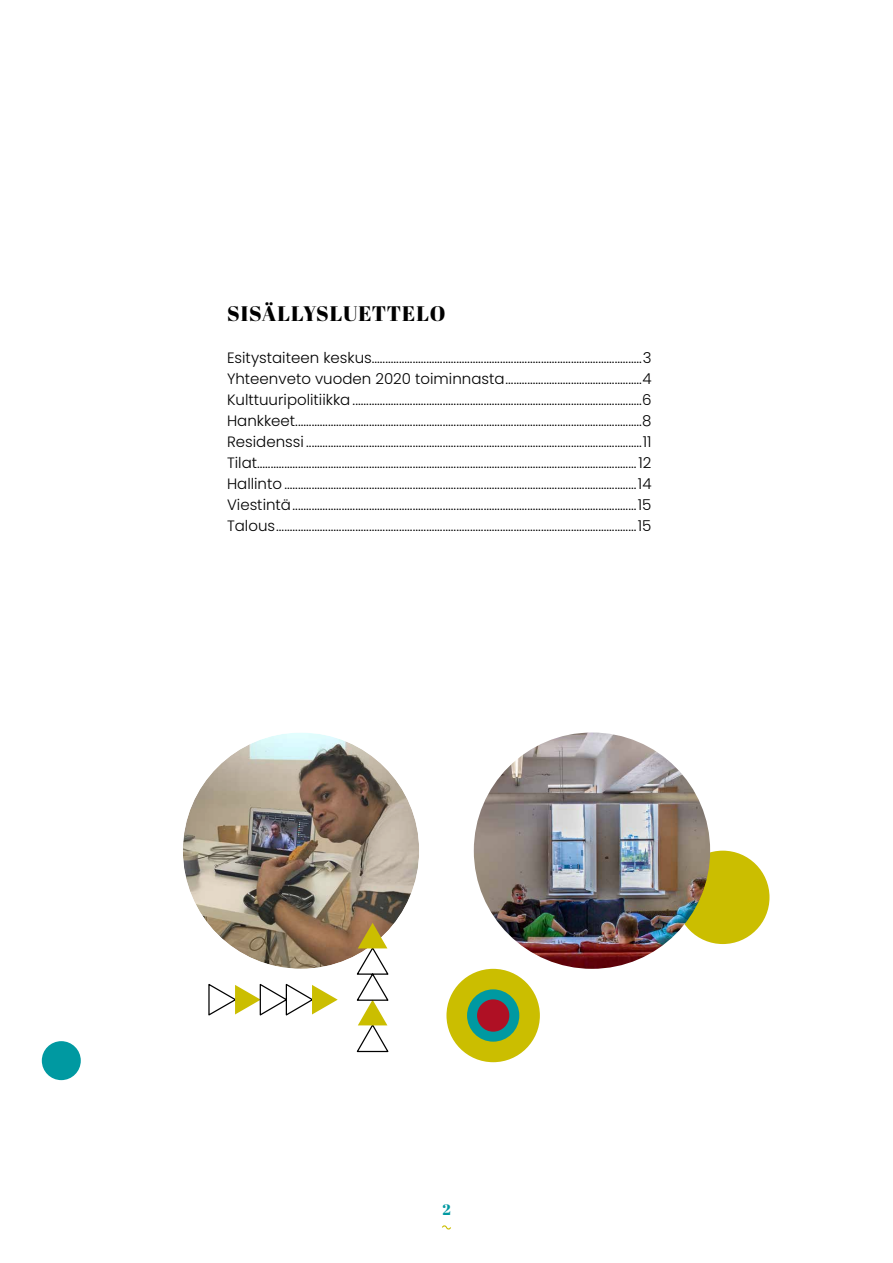
<style>
.page{position:relative;width:893px;height:1263px;background:#fff}
.page>*{position:absolute;margin:0;border:0;box-sizing:border-box;transform-origin:0 0}
.t1{font:21px "Abril Fatface";letter-spacing:.05em;color:#000}
.t2{font:300 15px/21px "Poppins";color:#000;text-align:justify}
.t3{font:15px "Abril Fatface";color:#0099a1}
</style>
<div class="page">
<svg style="left:442px;top:1225px;width:9px;height:5px"></svg>
<div style="left:676px;top:851px;width:93px;height:93px;background:#cbbe00;border-radius:50%"></div>
<img style="left:183px;top:732px;width:236px;height:237px;border-radius:118px">
<img style="left:474px;top:732px;width:236px;height:237px;border-radius:118px">
<svg style="left:356px;top:923px;width:34px;height:130px"></svg>
<svg style="left:208px;top:984px;width:130px;height:32px"></svg>
<div style="left:446px;top:969px;width:94px;height:93px;background:#cbbe00;border-radius:50%"></div>
<div style="left:467px;top:989px;width:52px;height:53px;background:#0099a1;border-radius:50%"></div>
<div style="left:477px;top:999px;width:32px;height:33px;background:#af1024;border-radius:50%"></div>
<div style="left:42px;top:1041px;width:39px;height:39px;background:#0099a1;border-radius:50%"></div>
<h1 class="t1" style="left:227px;top:302px;width:220px">SISÄLLYSLUETTELO</h1>
<p class="t2" style="left:227px;top:347px;width:426px">Esitystaiteen keskus...................................................................................................3<br>Yhteenveto vuoden 2020 toiminnasta ..................................................4<br>Kulttuuripolitiikka ..........................................................................................................6<br>Hankkeet ...............................................................................................................................8<br>Residenssi ...........................................................................................................................11<br>Tilat...........................................................................................................................................12<br>Hallinto .................................................................................................................................14<br>Viestintä ..............................................................................................................................15<br>Talous ....................................................................................................................................15</p>
<p class="t3" style="left:442px;top:1201px;width:10px">2</p>
</div>
